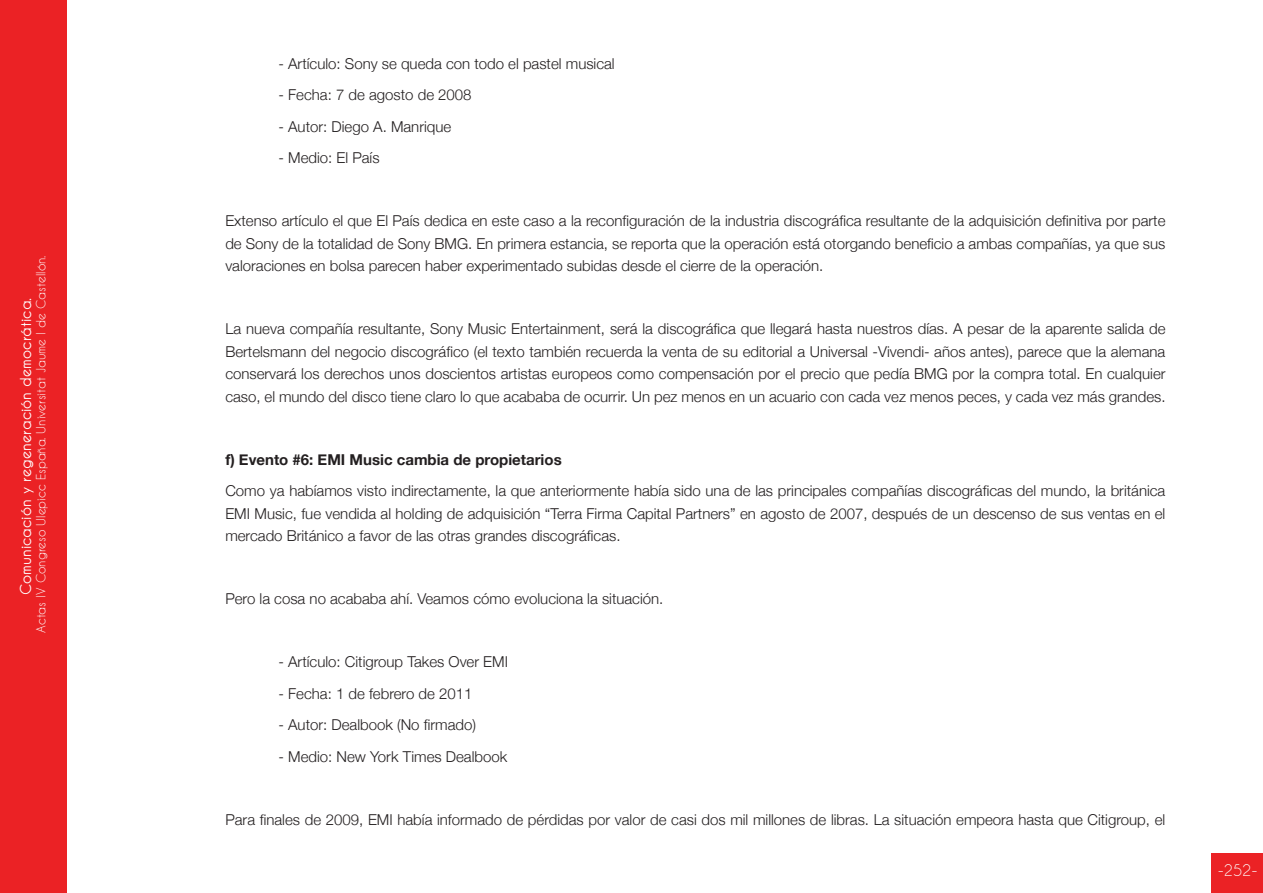
<style>
.page{position:relative;width:1263px;height:893px;background:#fff}
.page>*{position:absolute;margin:0;border:0;box-sizing:border-box;transform-origin:0 0}
.t1{font:300 15px/22.5px "Helvetica Neue";color:#231f20;text-align:justify}
.t2{font:700 15px "Caviar Dreams";color:#fff}
.t3{font:15px "Caviar Dreams";color:#fff}
.t4{font:12px "Caviar Dreams";color:#fff}
.s1{font-weight:700}
</style>
<div class="page">
<div style="left:0;top:0;width:67px;height:893px;background:#eb2225"></div>
<div style="left:1212px;top:853px;width:51px;height:40px;background:#eb2225"></div>
<p class="t4" style="left:34px;top:633px;width:379px;rotate:-90deg">Actas IV Congreso Ulepicc España. Universitat Jaume I de Castellón.</p>
<p class="t2" style="left:17px;top:595px;width:299px;rotate:-90deg">Comunicación y regeneración democrática.</p>
<p class="t1" style="left:278px;top:52px;width:338px">- Artículo: Sony se queda con todo el pastel musical</p>
<p class="t1" style="left:278px;top:83px;width:195px">- Fecha: 7 de agosto de 2008</p>
<p class="t1" style="left:278px;top:115px;width:174px">- Autor: Diego A. Manrique</p>
<p class="t1" style="left:278px;top:146px;width:103px">- Medio: El País</p>
<p class="t1" style="left:225px;top:209px;width:941px">Extenso artículo el que El País dedica en este caso a la reconfiguración de la industria discográfica resultante de la adquisición definitiva por parte de Sony de la totalidad de Sony BMG. En primera estancia, se reporta que la operación está otorgando beneficio a ambas compañías, ya que sus valoraciones en bolsa parecen haber experimentado subidas desde el cierre de la operación.</p>
<p class="t1" style="left:225px;top:317px;width:942px">La nueva compañía resultante, Sony Music Entertainment, será la discográfica que llegará hasta nuestros días. A pesar de la aparente salida de Bertelsmann del negocio discográfico (el texto también recuerda la venta de su editorial a Universal -Vivendi- años antes), parece que la alemana conservará los derechos unos doscientos artistas europeos como compensación por el precio que pedía BMG por la compra total. En cualquier caso, el mundo del disco tiene claro lo que acababa de ocurrir. Un pez menos en un acuario con cada vez menos peces, y cada vez más grandes.</p>
<p class="t1" style="left:225px;top:443px;width:941px;line-height:31.5px"><span class="s1">f) Evento #6: EMI Music cambia de propietarios<br></span>Como ya habíamos visto indirectamente, la que anteriormente había sido una de las principales compañías discográficas del mundo, la británica</p>
<p class="t1" style="left:225px;top:502px;width:941px">EMI Music, fue vendida al holding de adquisición “Terra Firma Capital Partners” en agosto de 2007, después de un descenso de sus ventas en el mercado Británico a favor de las otras grandes discográficas.</p>
<p class="t1" style="left:225px;top:587px;width:439px">Pero la cosa no acababa ahí. Veamos cómo evoluciona la situación.</p>
<p class="t1" style="left:278px;top:650px;width:231px">- Artículo: Citigroup Takes Over EMI</p>
<p class="t1" style="left:278px;top:682px;width:196px">- Fecha: 1 de febrero de 2011</p>
<p class="t1" style="left:278px;top:713px;width:199px">- Autor: Dealbook (No firmado)</p>
<p class="t1" style="left:278px;top:745px;width:230px">- Medio: New York Times Dealbook</p>
<p class="t1" style="left:225px;top:808px;width:941px">Para finales de 2009, EMI había informado de pérdidas por valor de casi dos mil millones de libras. La situación empeora hasta que Citigroup, el</p>
<p class="t3" style="left:1218px;top:862px;width:41px">-252-</p>
</div>
